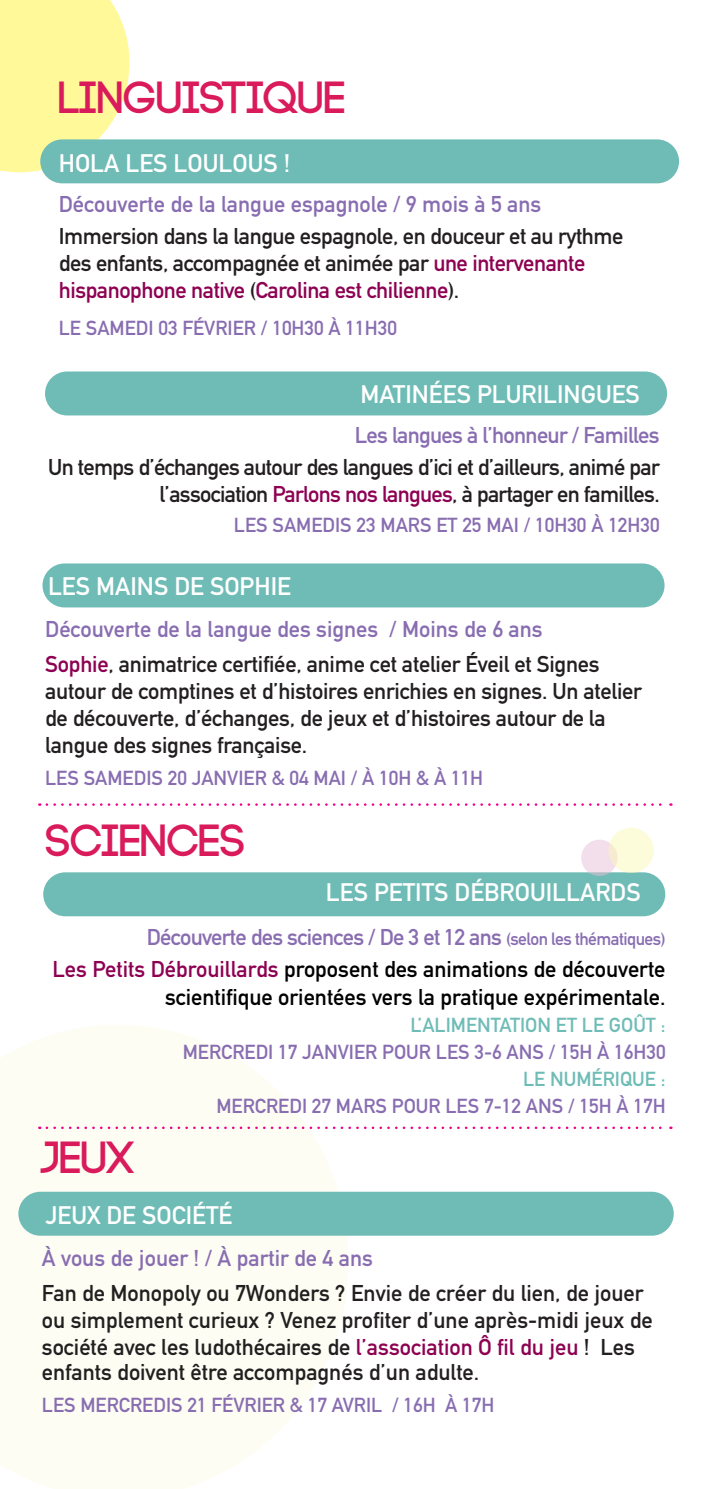
<style>
.page{position:relative;width:709px;height:1489px;background:#fff}
.page>*{position:absolute;margin:0;border:0;box-sizing:border-box;transform-origin:0 0}
.t1{font:700 45px "Code";color:#d91a5b}
.t2{font:700 25px "DIN Alternate";color:#fff}
.t3{font:700 22.5px/27px "DIN Alternate";letter-spacing:-.01em;color:#231f20}
.t4{font:700 22.5px/32.5px "DIN Alternate";color:#000;text-align:right}
.t5{font:700 22.5px/27px "DIN Alternate";letter-spacing:-.03em;color:#231f20;text-align:right}
.t6{font:700 22.5px "DIN Alternate";color:#886db1}
.t7{font:700 22.5px "DIN Alternate";letter-spacing:-.03em;color:#886db1}
.t8{font:700 20px "DIN Alternate";color:#886db1}
.t9{font:700 20px "DIN Alternate";color:#6fbcb6}
.s1{color:#8d0052}
.s2{color:#886db1}
.s3{font-size:17.5px;color:#886db1}
</style>
<div class="page">
<div style="left:43px;top:872px;width:622px;height:44px;background:#6fbcb6;border-radius:22px"></div>
<div style="left:42px;top:563px;width:622px;height:44px;background:#6fbcb6;border-radius:22px"></div>
<svg style="left:0;top:1025px;width:348px;height:463px;fill:#fdfdf3"></svg>
<div style="left:0;top:0;width:129px;height:172px;background:#fff99a"></div>
<div style="left:45px;top:371px;width:622px;height:44px;background:#6fbcb6;border-radius:22px"></div>
<div style="left:18px;top:1191px;width:655px;height:44px;background:#6fbcb6;border-radius:22px"></div>
<svg style="left:581px;top:839px;width:36px;height:37px"></svg>
<div style="left:608px;top:827px;width:45px;height:46px;background:linear-gradient(to right,#faf4d8,#fdfedb);border-radius:50%"></div>
<div style="left:40px;top:139px;width:639px;height:44px;background:#6fbcb6;border-radius:22px"></div>
<svg style="left:47px;top:803px;width:624px;height:2px"></svg>
<svg style="left:47px;top:1126px;width:624px;height:2px"></svg>
<h1 class="t1" style="left:59px;top:75px;width:288px">LINGUISTIQUE</h1>
<p class="t2" style="left:59px;top:144px;width:233px">HOLA LES LOULOUS !</p>
<p class="t6" style="left:59px;top:187px;width:484px">Découverte de la langue espagnole / 9 mois à 5 ans</p>
<p class="t3" style="left:59px;top:221px;width:566px">Immersion dans la langue espagnole, en douceur et au rythme des enfants, accompagnée et animée par <span class="s1">une intervenante hispanophone native</span> (<span class="s1">Carolina est chilienne</span>).</p>
<p class="t8" style="left:59px;top:313px;width:339px">LE SAMEDI 03 FÉVRIER / 10H30 À 11H30</p>
<p class="t2" style="left:360px;top:375px;width:281px">MATINÉES PLURILINGUES</p>
<p class="t7" style="left:355px;top:417px;width:306px">Les langues à l’honneur / Familles</p>
<p class="t5" style="left:48px;top:452px;width:613px">Un temps d’échanges autour des langues d’ici et d’ailleurs, animé par l’association <span class="s1">Parlons nos langues</span>, à partager en familles.</p>
<p class="t8" style="left:234px;top:510px;width:427px">LES SAMEDIS 23 MARS ET 25 MAI / 10H30 À 12H30</p>
<p class="t2" style="left:48px;top:567px;width:244px">LES MAINS DE SOPHIE</p>
<p class="t3" style="left:45px;top:610px;width:556px;line-height:35px"><span class="s2">Découverte de la langue des signes / Moins de 6 ans<br></span><span class="s1">Sophie</span>, animatrice certifiée, anime cet atelier Éveil et Signes</p>
<p class="t3" style="left:45px;top:676px;width:598px">autour de comptines et d’histoires enrichies en signes. Un atelier de découverte, d’échanges, de jeux et d’histoires autour de la langue des signes française.</p>
<p class="t8" style="left:45px;top:763px;width:439px">LES SAMEDIS 20 JANVIER &amp; 04 MAI / À 10H &amp; À 11H</p>
<h1 class="t1" style="left:46px;top:817px;width:201px">SCIENCES</h1>
<p class="t2" style="left:326px;top:872px;width:316px">LES PETITS DÉBROUILLARDS</p>
<p class="t4" style="left:52px;top:919px;width:614px"><span class="s2">Découverte des sciences / De 3 et 12 ans</span> <span class="s3">(selon les thématiques)<br></span><span class="s1">Les Petits Débrouillards</span> proposent des animations de découverte</p>
<p class="t4" style="left:165px;top:978px;width:502px">scientifique orientées vers la pratique expérimentale.</p>
<p class="t9" style="left:410px;top:1009px;width:256px">L’ALIMENTATION ET LE GOÛT :</p>
<p class="t8" style="left:183px;top:1036px;width:484px">MERCREDI 17 JANVIER POUR LES 3-6 ANS / 15H À 16H30</p>
<p class="t9" style="left:523px;top:1063px;width:144px">LE NUMÉRIQUE :</p>
<p class="t8" style="left:216px;top:1090px;width:450px">MERCREDI 27 MARS POUR LES 7-12 ANS / 15H À 17H</p>
<h1 class="t1" style="left:42px;top:1134px;width:94px">JEUX</h1>
<p class="t2" style="left:45px;top:1195px;width:188px">JEUX DE SOCIÉTÉ</p>
<p class="t6" style="left:42px;top:1240px;width:332px">À vous de jouer ! / À partir de 4 ans</p>
<p class="t3" style="left:42px;top:1278px;width:612px;line-height:26.2px">Fan de Monopoly ou 7Wonders ? Envie de créer du lien, de jouer ou simplement curieux ? Venez profiter d’une après-midi jeux de société avec les ludothécaires de <span class="s1">l’association Ô fil du jeu</span> ! Les enfants doivent être accompagnés d’un adulte.</p>
<p class="t8" style="left:42px;top:1389px;width:454px">LES MERCREDIS 21 FÉVRIER &amp; 17 AVRIL / 16H À 17H</p>
</div>
